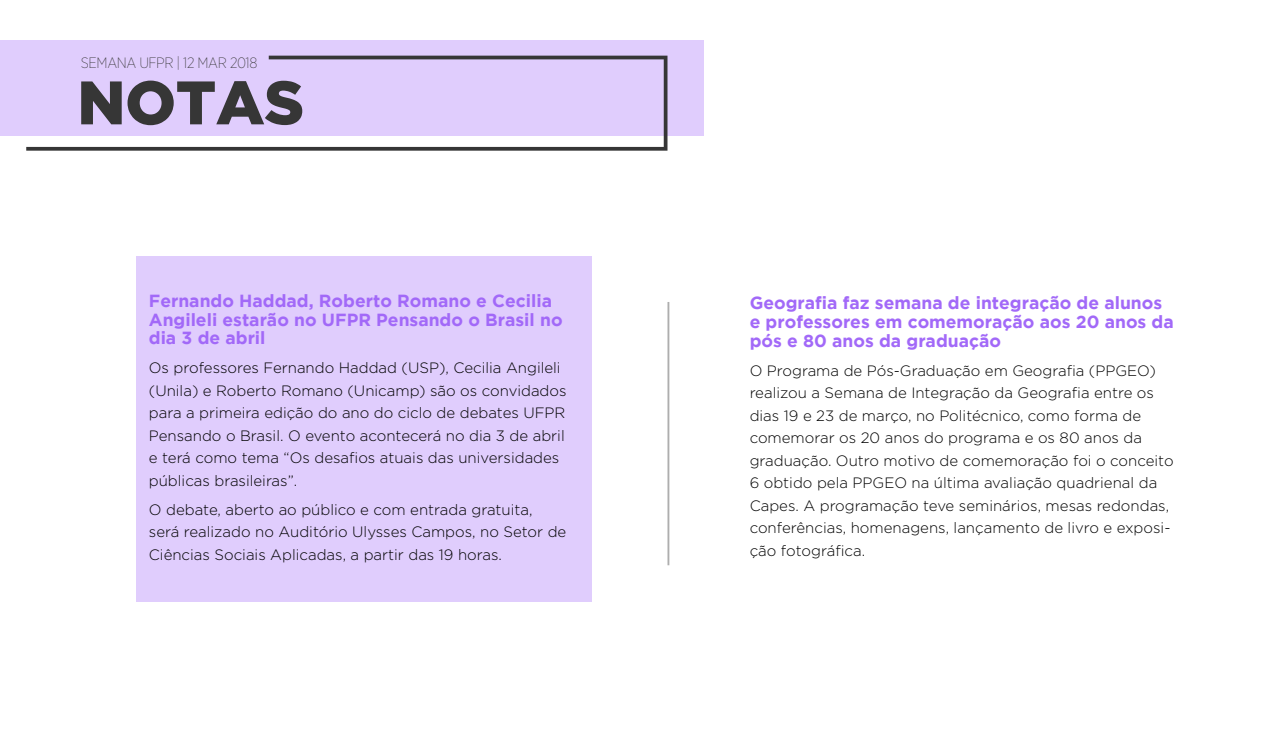
<style>
.page{position:relative;width:1275px;height:744px;background:#fff}
.page>*{position:absolute;margin:0;border:0;box-sizing:border-box;transform-origin:0 0}
.t1{font:900 61.25px "Gotham";letter-spacing:-.005em;color:#363636}
.t2{font:700 17.5px/18.8px "Gotham";color:#a269f8}
.t3{font:300 15px/22.5px "Gotham";color:#000}
.t4{font:200 15px "Gotham Narrow";letter-spacing:-.025em;color:#363636}
</style>
<div class="page">
<div style="left:0;top:41px;width:704px;height:95px;background:#e0cdfd"></div>
<svg style="left:26px;top:56px;width:642px;height:95px"></svg>
<hr style="left:668px;top:302px;width:1px;height:263px;background:#aeaeae">
<div style="left:136px;top:257px;width:456px;height:345px;background:#e0cdfd"></div>
<p class="t4" style="left:81px;top:53px;width:178px">SEMANA UFPR | 12 MAR 2018</p>
<h1 class="t1" style="left:77px;top:67px;width:228px">NOTAS</h1>
<p class="t2" style="left:149px;top:291px;width:415px">Fernando Haddad, Roberto Romano e Cecilia<br>Angileli estarão no UFPR Pensando o Brasil no dia 3 de abril</p>
<p class="t3" style="left:149px;top:356px;width:419px">Os professores Fernando Haddad (USP), Cecilia Angileli (Unila) e Roberto Romano (Unicamp) são os convidados para a primeira edição do ano do ciclo de debates UFPR Pensando o Brasil. O evento acontecerá no dia 3 de abril e terá como tema “Os desafios atuais das universidades públicas brasileiras”.</p>
<p class="t3" style="left:149px;top:497px;width:419px">O debate, aberto ao público e com entrada gratuita, será realizado no Auditório Ulysses Campos, no Setor de<br>Ciências Sociais Aplicadas, a partir das 19 horas.</p>
<p class="t2" style="left:750px;top:293px;width:426px">Geografia faz semana de integração de alunos e professores em comemoração aos 20 anos da pós e 80 anos da graduação</p>
<p class="t3" style="left:750px;top:359px;width:425px">O Programa de Pós-Graduação em Geografia (PPGEO) realizou a Semana de Integração da Geografia entre os dias 19 e 23 de março, no Politécnico, como forma de comemorar os 20 anos do programa e os 80 anos da graduação. Outro motivo de comemoração foi o conceito 6 obtido pela PPGEO na última avaliação quadrienal da Capes. A programação teve seminários, mesas redondas, conferências, homenagens, lançamento de livro e exposi&shy;ção fotográfica.</p>
</div>
